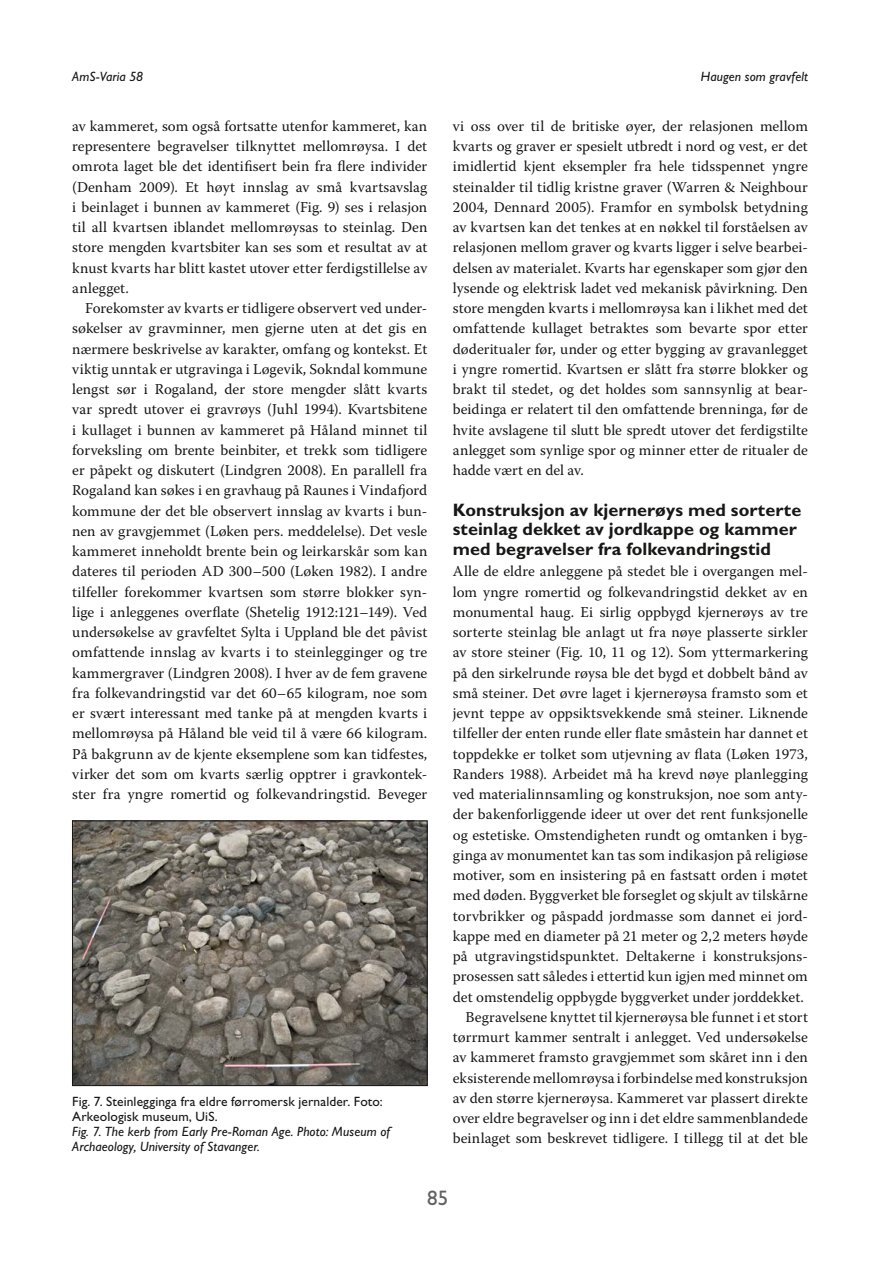
<style>
.page{position:relative;width:893px;height:1263px;background:#fff}
.page>*{position:absolute;margin:0;border:0;box-sizing:border-box;transform-origin:0 0}
.t1{font:21px "Gill Sans Std";color:#626261}
.mlm{font:700 18px/19.5px "Gill Sans Std";letter-spacing:.005em;color:#181716}
.main{font:15px/20.2px "Warnock Pro";letter-spacing:.005em;color:#181716;text-align:justify}
.bilde{font:italic 13.5px/15px "Gill Sans Std";letter-spacing:.005em;color:#181716}
.bilde-2{font:13.5px/15px "Gill Sans Std";letter-spacing:.01em;color:#181716}
</style>
<div class="page">
<img style="left:74px;top:823px;width:351px;height:261px">
<div style="left:72px;top:821px;width:355px;height:265px;border:1px solid #181716"></div>
<p class="bilde" style="left:72px;top:69px;width:72px">AmS-Varia 58</p>
<p class="bilde" style="left:701px;top:69px;width:109px">Haugen som gravfelt</p>
<p class="main" style="left:72px;top:116px;width:357px">av kammeret, som også fortsatte utenfor kammeret, kan representere begravelser tilknyttet mellomrøysa. I det omrota laget ble det identifisert bein fra flere individer (Denham 2009). Et høyt innslag av små kvartsavslag i beinlaget i bunnen av kammeret (Fig. 9) ses i relasjon til all kvartsen iblandet mellomrøysas to steinlag. Den store mengden kvartsbiter kan ses som et resultat av at knust kvarts har blitt kastet utover etter ferdigstillelse av anlegget.</p>
<p class="main" style="left:72px;top:298px;width:357px;text-indent:13px">Forekomster av kvarts er tidligere observert ved under&shy;søkelser av gravminner, men gjerne uten at det gis en nærmere beskrivelse av karakter, omfang og kontekst. Et viktig unntak er utgravinga i Løgevik, Sokndal kommune lengst sør i Rogaland, der store mengder slått kvarts var spredt utover ei gravrøys (Juhl 1994). Kvartsbitene i kullaget i bunnen av kammeret på Håland minnet til forveksling om brente beinbiter, et trekk som tidligere er påpekt og diskutert (Lindgren 2008). En parallell fra Rogaland kan søkes i en gravhaug på Raunes i Vindafjord kommune der det ble observert innslag av kvarts i bun&shy;nen av gravgjemmet (Løken pers. meddelelse). Det vesle kammeret inneholdt brente bein og leirkarskår som kan dateres til perioden AD 300–500 (Løken 1982). I andre tilfeller forekommer kvartsen som større blokker syn&shy;lige i anleggenes overflate (Shetelig 1912:121–149). Ved undersøkelse av gravfeltet Sylta i Uppland ble det påvist omfattende innslag av kvarts i to steinlegginger og tre kammergraver (Lindgren 2008). I hver av de fem gravene fra folkevandringstid var det 60–65 kilogram, noe som er svært interessant med tanke på at mengden kvarts i mellomrøysa på Håland ble veid til å være 66 kilogram.<br>På bakgrunn av de kjente eksemplene som kan tidfestes, virker det som om kvarts særlig opptrer i gravkontek&shy;ster fra yngre romertid og folkevandringstid. Beveger</p>
<p class="main" style="left:453px;top:116px;width:357px">vi oss over til de britiske øyer, der relasjonen mellom kvarts og graver er spesielt utbredt i nord og vest, er det imidlertid kjent eksempler fra hele tidsspennet yngre steinalder til tidlig kristne graver (Warren &amp; Neighbour 2004, Dennard 2005). Framfor en symbolsk betydning av kvartsen kan det tenkes at en nøkkel til forståelsen av relasjonen mellom graver og kvarts ligger i selve bearbei&shy;delsen av materialet. Kvarts har egenskaper som gjør den lysende og elektrisk ladet ved mekanisk påvirkning. Den store mengden kvarts i mellomrøysa kan i likhet med det omfattende kullaget betraktes som bevarte spor etter døderitualer før, under og etter bygging av gravanlegget i yngre romertid. Kvartsen er slått fra større blokker og brakt til stedet, og det holdes som sannsynlig at bear&shy;beidinga er relatert til den omfattende brenninga, før de hvite avslagene til slutt ble spredt utover det ferdigstilte anlegget som synlige spor og minner etter de ritualer de hadde vært en del av.</p>
<p class="mlm" style="left:453px;top:500px;width:350px">Konstruksjon av kjernerøys med sorterte steinlag dekket av jordkappe og kammer med begravelser fra folkevandringstid</p>
<p class="main" style="left:453px;top:561px;width:357px">Alle de eldre anleggene på stedet ble i overgangen mel&shy;lom yngre romertid og folkevandringstid dekket av en monumental haug. Ei sirlig oppbygd kjernerøys av tre sorterte steinlag ble anlagt ut fra nøye plasserte sirkler av store steiner (Fig. 10, 11 og 12). Som yttermarkering på den sirkelrunde røysa ble det bygd et dobbelt bånd av små steiner. Det øvre laget i kjernerøysa framsto som et jevnt teppe av oppsiktsvekkende små steiner. Liknende tilfeller der enten runde eller flate småstein har dannet et toppdekke er tolket som utjevning av flata (Løken 1973, Randers 1988). Arbeidet må ha krevd nøye planlegging ved materialinnsamling og konstruksjon, noe som anty&shy;der bakenforliggende ideer ut over det rent funksjonelle og estetiske. Omstendigheten rundt og omtanken i byg&shy;ginga av monumentet kan tas som indikasjon på religiøse motiver, som en insistering på en fastsatt orden i møtet med døden. Byggverket ble forseglet og skjult av tilskårne torvbrikker og påspadd jordmasse som dannet ei jord&shy;kappe med en diameter på 21 meter og 2,2 meters høyde på utgravingstidspunktet. Deltakerne i konstruksjons&shy;prosessen satt således i ettertid kun igjen med minnet om det omstendelig oppbygde byggverket under jorddekket.</p>
<p class="main" style="left:453px;top:1007px;width:357px;text-indent:13px">Begravelsene knyttet til kjernerøysa ble funnet i et stort tørrmurt kammer sentralt i anlegget. Ved undersøkelse av kammeret framsto gravgjemmet som skåret inn i den eksisterende mellomrøysa i forbindelse med konstruksjon av den større kjernerøysa. Kammeret var plassert direkte over eldre begravelser og inn i det eldre sammenblandede beinlaget som beskrevet tidligere. I tillegg til at det ble</p>
<p class="bilde-2" style="left:72px;top:1094px;width:312px">Fig. 7. Steinlegginga fra eldre førromersk jernalder. Foto:<br>Arkeologisk museum, UiS.</p>
<p class="bilde" style="left:72px;top:1124px;width:319px">Fig. 7. The kerb from Early Pre-Roman Age. Photo: Museum of<br>Archaeology, University of Stavanger.</p>
<h1 class="t1" style="left:427px;top:1186px;width:23px">85</h1>
</div>
